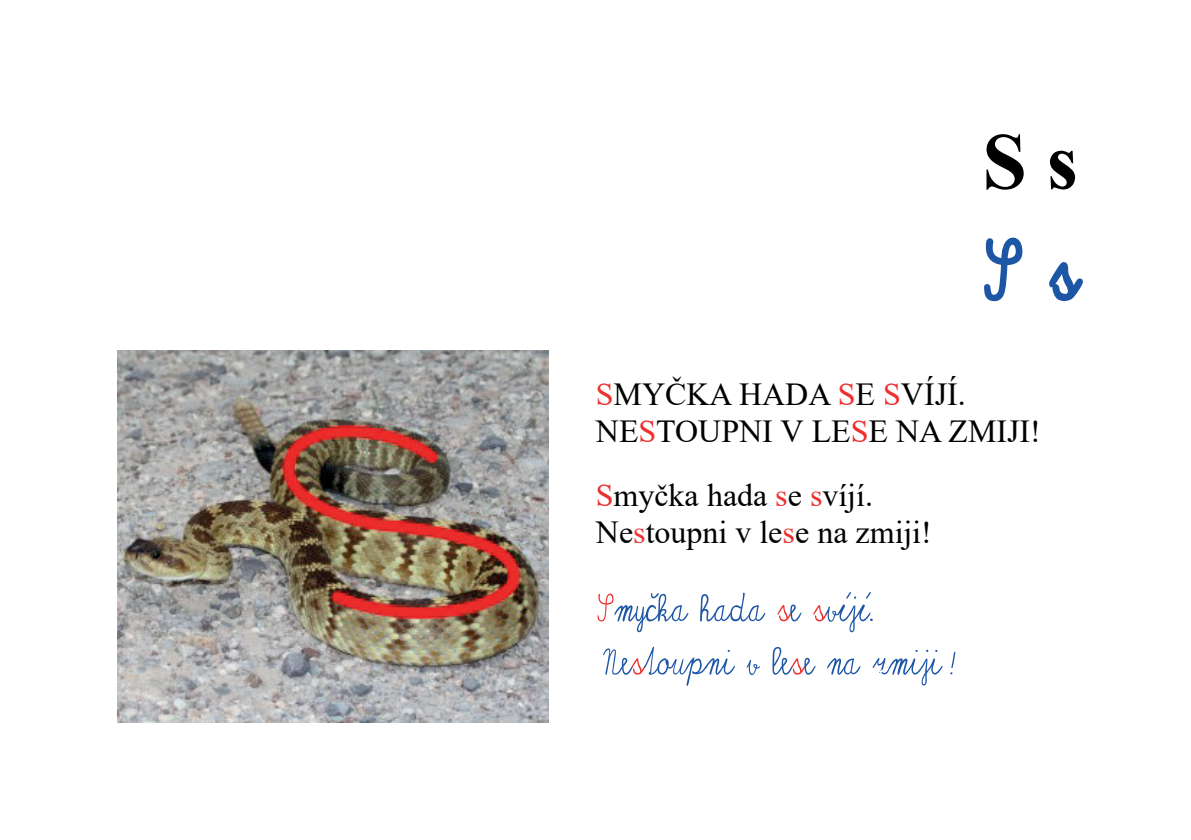
<style>
.page{position:relative;width:1191px;height:840px;background:#fff}
.page>*{position:absolute;margin:0;border:0;box-sizing:border-box;transform-origin:0 0}
.t1{font:700 80px "Times New Roman";color:#000001}
.t2{font:56px/53.2px "skolacek CE";color:#1e56a6}
.t3{font:32px/36.8px "Times New Roman";color:#000001}
.s1{color:#ee2f2d}
</style>
<div class="page">
<svg style="left:984px;top:237px;width:39px;height:65px"></svg>
<svg style="left:1049px;top:262px;width:34px;height:39px"></svg>
<img style="left:118px;top:351px;width:430px;height:371px">
<h1 class="t1" style="left:982px;top:116px;width:97px">Ss</h1>
<p class="t3" style="left:596px;top:375px;width:446px"><span class="s1">S</span>MYČKA HADA <span class="s1">S</span>E <span class="s1">S</span>VÍJÍ.<br>NE<span class="s1">S</span>TOUPNI V LE<span class="s1">S</span>E NA ZMIJI!</p>
<p class="t3" style="left:596px;top:477px;width:338px"><span class="s1">S</span>myčka hada <span class="s1">s</span>e <span class="s1">s</span>víjí.<br>Ne<span class="s1">s</span>toupni v le<span class="s1">s</span>e na zmiji!</p>
<h2 class="t2" style="left:596px;top:582px;width:375px"><span class="s1">S</span>myčka hada <span class="s1">s</span>e <span class="s1">s</span>víjí.<br>Ne<span class="s1">s</span>toupni v le<span class="s1">s</span>e na zmiji!</h2>
</div>
